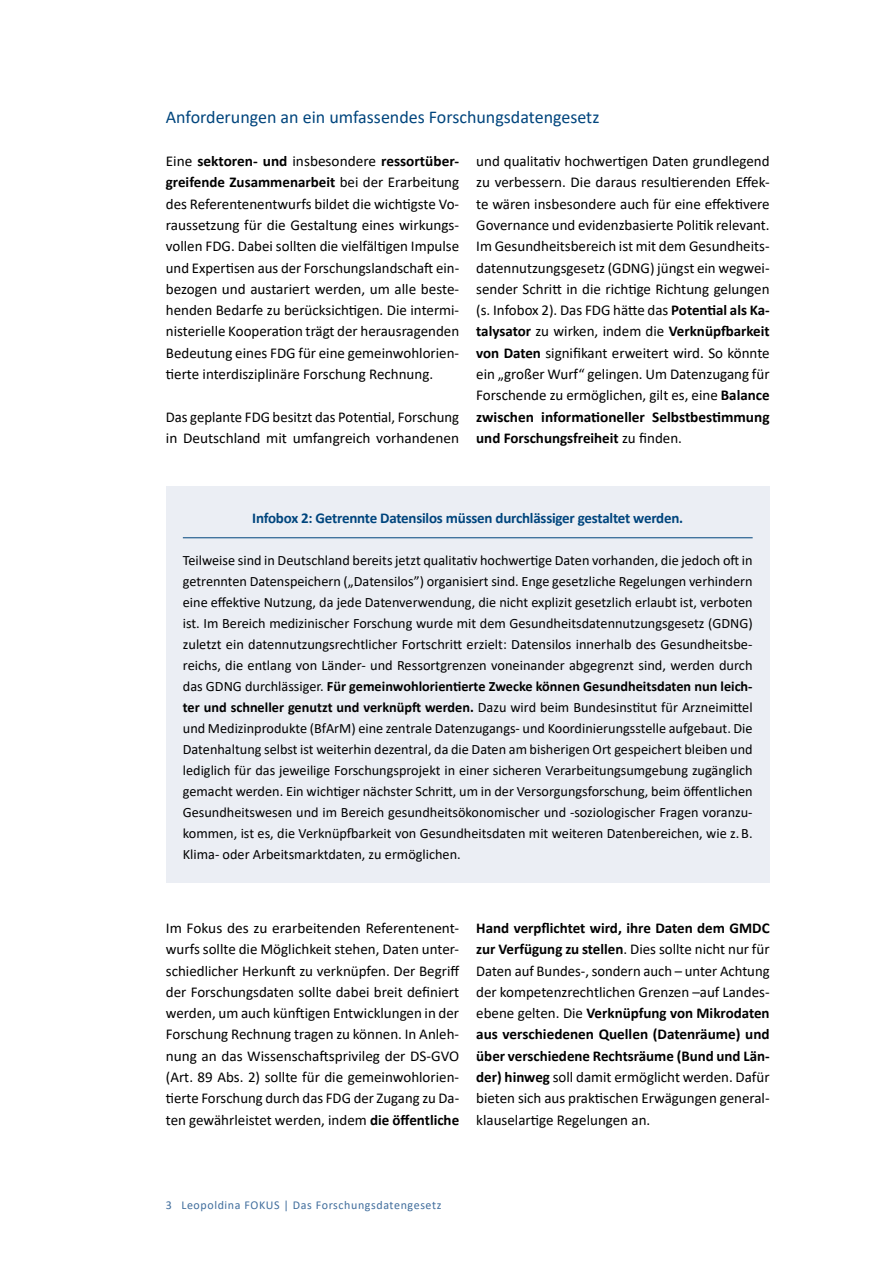
<style>
.page{position:relative;width:893px;height:1263px;background:#fff}
.page>*{position:absolute;margin:0;border:0;box-sizing:border-box;transform-origin:0 0}
.Überschrift_klein{font:18px "Calibri";color:#00457d}
.t1{font:15px/21.3px "Calibri";color:#000;text-align:justify}
.KastenÜS_linie{font:700 15px "Calibri";letter-spacing:-.015em;color:#00457d}
.Kastentext{font:14.25px/21px "Calibri";color:#000;text-align:justify}
.Kopfzeile{font:12px "Calibri";letter-spacing:.05em;color:#416e9d}
.s1{font-weight:700}
</style>
<div class="page">
<div style="left:166px;top:486px;width:604px;height:396px;background:#ebeef4"></div>
<hr style="left:183px;top:537px;width:570px;height:1px;background:#00457d">
<p class="Überschrift_klein" style="left:166px;top:105px;width:435px">Anforderungen an ein umfassendes Forschungsdatengesetz</p>
<p class="t1" style="left:166px;top:150px;width:295px">Eine <span class="s1">sektoren- und</span> insbesondere <span class="s1">ressortüber&shy;greifende Zusammenarbeit</span> bei der Erarbeitung des Referentenentwurfs bildet die wichtigste Vo&shy;raussetzung für die Gestaltung eines wirkungs&shy;vollen FDG. Dabei sollten die vielfältigen Impulse und Expertisen aus der Forschungslandschaft ein&shy;bezogen und austariert werden, um alle beste&shy;henden Bedarfe zu berücksichtigen. Die intermi&shy;nisterielle Kooperation trägt der herausragenden Bedeutung eines FDG für eine gemeinwohlorien&shy;tierte interdisziplinäre Forschung Rechnung.</p>
<p class="t1" style="left:166px;top:406px;width:295px">Das geplante FDG besitzt das Potential, Forschung in Deutschland mit umfangreich vorhandenen</p>
<p class="t1" style="left:476px;top:150px;width:295px">und qualitativ hochwertigen Daten grundlegend zu verbessern. Die daraus resultierenden Effek&shy;te wären insbesondere auch für eine effektivere Governance und evidenzbasierte Politik relevant.<br>Im Gesundheitsbereich ist mit dem Gesundheits&shy;datennutzungsgesetz (GDNG) jüngst ein wegwei&shy;sender Schritt in die richtige Richtung gelungen (s. Infobox 2). Das FDG hätte das <span class="s1">Potential als Ka&shy;talysator</span> zu wirken, indem die <span class="s1">Verknüpfbarkeit von Daten</span> signifikant erweitert wird. So könnte ein „großer Wurf“ gelingen. Um Datenzugang für Forschende zu ermöglichen, gilt es, eine <span class="s1">Balance zwischen informationeller Selbstbestimmung und Forschungsfreiheit</span> zu finden.</p>
<p class="KastenÜS_linie" style="left:252px;top:507px;width:432px">Infobox 2: Getrennte Datensilos müssen durchlässiger gestaltet werden.</p>
<p class="Kastentext" style="left:183px;top:549px;width:571px">Teilweise sind in Deutschland bereits jetzt qualitativ hochwertige Daten vorhanden, die jedoch oft in getrennten Datenspeichern („Datensilos”) organisiert sind. Enge gesetzliche Regelungen verhindern eine effektive Nutzung, da jede Datenverwendung, die nicht explizit gesetzlich erlaubt ist, verboten ist. Im Bereich medizinischer Forschung wurde mit dem Gesundheitsdatennutzungsgesetz (GDNG) zuletzt ein datennutzungsrechtlicher Fortschritt erzielt: Datensilos innerhalb des Gesundheitsbe&shy;reichs, die entlang von Länder- und Ressortgrenzen voneinander abgegrenzt sind, werden durch das GDNG durchlässiger. <span class="s1">Für gemeinwohlorientierte Zwecke können Gesundheitsdaten nun leich&shy;ter und schneller genutzt und verknüpft werden.</span> Dazu wird beim Bundesinstitut für Arzneimittel und Medizinprodukte (BfArM) eine zentrale Datenzugangs- und Koordinierungsstelle aufgebaut. Die Datenhaltung selbst ist weiterhin dezentral, da die Daten am bisherigen Ort gespeichert bleiben und lediglich für das jeweilige Forschungsprojekt in einer sicheren Verarbeitungsumgebung zugänglich gemacht werden. Ein wichtiger nächster Schritt, um in der Versorgungsforschung, beim öffentlichen Gesundheitswesen und im Bereich gesundheitsökonomischer und -soziologischer Fragen voranzu&shy;kommen, ist es, die Verknüpfbarkeit von Gesundheitsdaten mit weiteren Datenbereichen, wie z. B.<br>Klima- oder Arbeitsmarktdaten, zu ermöglichen.</p>
<p class="t1" style="left:166px;top:917px;width:295px">Im Fokus des zu erarbeitenden Referentenent&shy;wurfs sollte die Möglichkeit stehen, Daten unter&shy;schiedlicher Herkunft zu verknüpfen. Der Begriff der Forschungsdaten sollte dabei breit definiert werden, um auch künftigen Entwicklungen in der Forschung Rechnung tragen zu können. In Anleh&shy;nung an das Wissenschaftsprivileg der DS-GVO (Art. 89 Abs. 2) sollte für die gemeinwohlorien&shy;tierte Forschung durch das FDG der Zugang zu Da&shy;ten gewährleistet werden, indem <span class="s1">die öffentliche</span></p>
<p class="t1" style="left:476px;top:917px;width:295px"><span class="s1">Hand verpflichtet wird, ihre Daten dem GMDC zur Verfügung zu stellen</span>. Dies sollte nicht nur für Daten auf Bundes-, sondern auch – unter Achtung der kompetenzrechtlichen Grenzen –auf Landes&shy;ebene gelten. Die <span class="s1">Verknüpfung von Mikrodaten aus verschiedenen Quellen (Datenräume) und über verschiedene Rechtsräume (Bund und Län&shy;der) hinweg</span> soll damit ermöglicht werden. Dafür bieten sich aus praktischen Erwägungen general&shy;klauselartige Regelungen an.</p>
<p class="Kopfzeile" style="left:166px;top:1197px;width:8px">3</p>
<p class="Kopfzeile" style="left:181px;top:1197px;width:262px">Leopoldina FOKUS | Das Forschungsdatengesetz</p>
</div>
